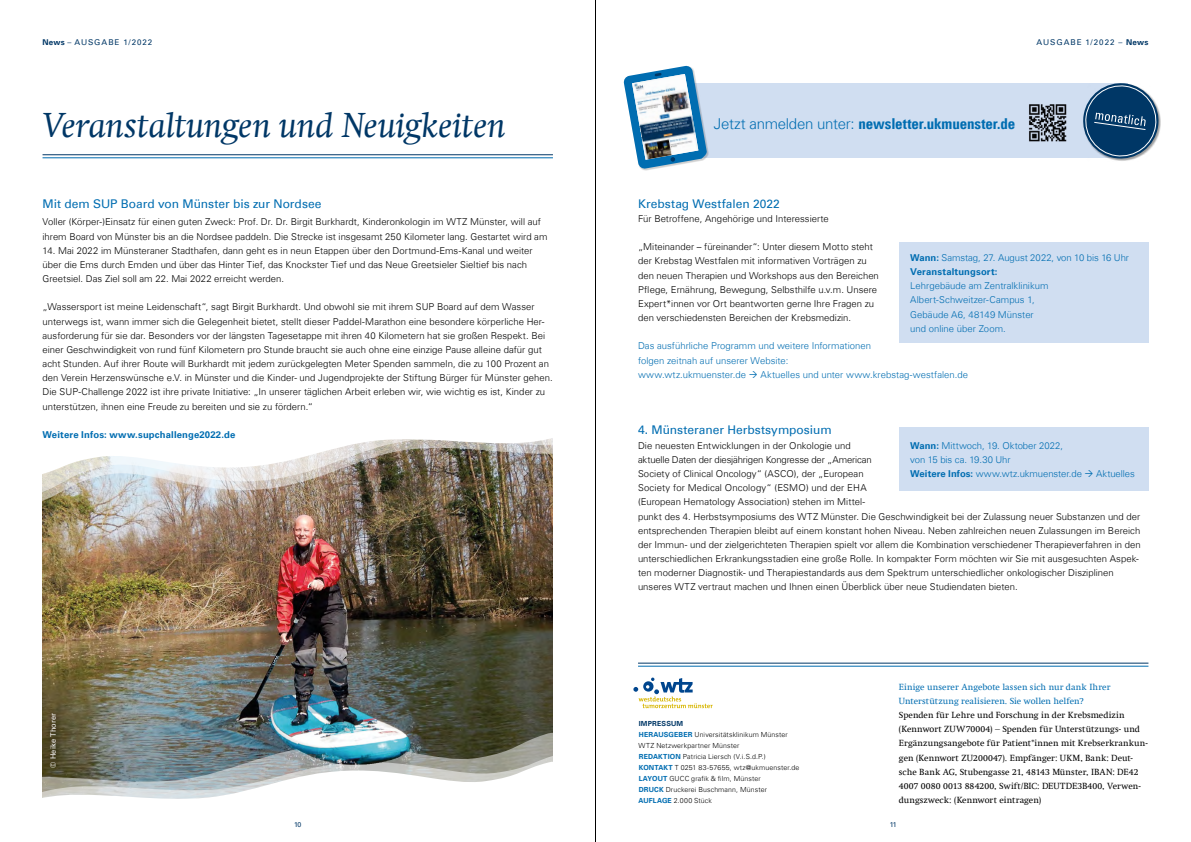
<style>
.page{position:relative;width:1191px;height:842px;background:#fff}
.page>*{position:absolute;margin:0;border:0;box-sizing:border-box;transform-origin:0 0}
.t1{font:italic 35px "Swift Com";letter-spacing:-.01em;color:#003766}
.t2{font:15px "Univers Com 67 Bold Cond";letter-spacing:-.005em;color:#006db1}
.t3{font:12px "Univers Com 55 Roman";color:#006db1}
.t4{font:300 9.5px/14.2px "Univers Com 45";color:#000}
.t5{font:300 9.5px/14.2px "Univers Com 45";color:#006db1}
.t6{font:700 9.5px "Univers Com 65";letter-spacing:.015em;color:#006db1}
.t7{font:9px/14.2px "Swift Com";letter-spacing:.01em;color:#000}
.t8{font:9px/14.2px "Swift Com";letter-spacing:.005em;color:#006db1}
.t9{font:8px "Univers Com 55 Roman";letter-spacing:.12em;color:#003766}
.t10{font:7.5px "Univers Com 55 Roman";letter-spacing:.02em;color:#fff}
.t11{font:300 7px/11.1px "Univers Com 45";letter-spacing:.015em;color:#000}
.t12{font:700 7px "Univers Com 65";letter-spacing:.025em;color:#003766}
.t13{font:7px "Univers Com 55 Roman";color:#003766}
.s1{font-family:"Univers Com 65";font-weight:700}
.s2{font-family:"Univers Com 45";font-weight:300}
.s3{font-family:"Univers Com 65";font-weight:700;color:#006db1}
</style>
<div class="page">
<img style="left:43px;top:513px;width:510px;height:211px">
<img style="left:42px;top:724px;width:511px;height:22px">
<img style="left:42px;top:505px;width:511px;height:8px">
<img style="left:42px;top:483px;width:511px;height:22px">
<svg style="left:42px;top:746px;width:511px;height:9px;background:#686f68"></svg>
<div style="left:45px;top:708px;width:17px;height:65px;background:#000;opacity:.75"></div>
<svg style="left:42px;top:755px;width:511px;height:44px"></svg>
<img style="left:42px;top:438px;width:511px;height:45px">
<img style="left:295px;top:729px;width:115px;height:36px">
<div style="left:899px;top:242px;width:249px;height:101px;background:#d0def1"></div>
<div style="left:899px;top:427px;width:249px;height:64px;background:#d0def1"></div>
<div style="left:638px;top:84px;width:489px;height:74px;background:#d0def1"></div>
<svg style="left:1080px;top:83px;width:81px;height:78px"></svg>
<img style="left:1029px;top:104px;width:38px;height:38px">
<div style="left:624px;top:66px;width:84px;height:104px;background:#000;opacity:.2"></div>
<img style="left:623px;top:65px;width:84px;height:104px">
<hr style="left:43px;top:154px;width:510px;height:1px;background:#003766">
<hr style="left:43px;top:158px;width:510px;height:1px;background:#006db1">
<hr style="left:638px;top:663px;width:510px;height:1px;background:#003766">
<hr style="left:638px;top:666px;width:510px;height:1px;background:#006db1">
<svg style="left:633px;top:677px;width:79px;height:31px"></svg>
<hr style="left:595px;top:0;width:1px;height:842px;background:#000">
<p class="t9" style="left:43px;top:37px;width:111px"><span class="s1">News</span> – AUSGABE 1/2022</p>
<p class="t9" style="left:1036px;top:37px;width:113px">AUSGABE 1/2022 – <span class="s1">News</span></p>
<h1 class="t1" style="left:43px;top:104px;width:465px">Veranstaltungen und Neuigkeiten</h1>
<p class="t3" style="left:43px;top:196px;width:280px">Mit dem SUP Board von Münster bis zur Nordsee</p>
<p class="t4" style="left:43px;top:215px;width:506px">Voller (Körper-)Einsatz für einen guten Zweck: Prof. Dr. Dr. Birgit Burkhardt, Kinderonkologin im WTZ Münster, will auf ihrem Board von Münster bis an die Nordsee paddeln. Die Strecke ist insgesamt 250 Kilometer lang. Gestartet wird am</p>
<p class="t4" style="left:43px;top:243px;width:492px">14. Mai 2022 im Münsteraner Stadthafen, dann geht es in neun Etappen über den Dortmund-Ems-Kanal und weiter über die Ems durch Emden und über das Hinter Tief, das Knockster Tief und das Neue Greetsieler Sieltief bis nach<br>Greetsiel. Das Ziel soll am 22. Mai 2022 erreicht werden.</p>
<p class="t4" style="left:43px;top:300px;width:512px">„Wassersport ist meine Leidenschaft“, sagt Birgit Burkhardt. Und obwohl sie mit ihrem SUP Board auf dem Wasser unterwegs ist, wann immer sich die Gelegenheit bietet, stellt dieser Paddel-Marathon eine besondere körperliche Her&shy;ausforderung für sie dar. Besonders vor der längsten Tagesetappe mit ihren 40 Kilometern hat sie großen Respekt. Bei einer Geschwindigkeit von rund fünf Kilometern pro Stunde braucht sie auch ohne eine einzige Pause alleine dafür gut acht Stunden. Auf ihrer Route will Burkhardt mit jedem zurückgelegten Meter Spenden sammeln, die zu 100 Prozent an den Verein Herzenswünsche e.V. in Münster und die Kinder- und Jugendprojekte der Stiftung Bürger für Münster gehen.<br>Die SUP-Challenge 2022 ist ihre private Initiative: „In unserer täglichen Arbeit erleben wir, wie wichtig es ist, Kinder zu unterstützen, ihnen eine Freude zu bereiten und sie zu fördern.“</p>
<p class="t6" style="left:43px;top:429px;width:194px">Weitere Infos: www.supchallenge2022.de</p>
<p class="t10" style="left:49px;top:767px;width:56px;rotate:-90deg">© Heike Thorer</p>
<h2 class="t2" style="left:714px;top:114px;width:303px"><span class="s2">Jetzt anmelden unter:</span> newsletter.ukmuenster.de</h2>
<p class="t3" style="left:638px;top:196px;width:143px">Krebstag Westfalen 2022</p>
<p class="t4" style="left:638px;top:211px;width:192px">Für Betroffene, Angehörige und Interessierte</p>
<p class="t4" style="left:638px;top:240px;width:242px">„Miteinander – füreinander“: Unter diesem Motto steht der Krebstag Westfalen mit informativen Vorträgen zu den neuen Therapien und Workshops aus den Bereichen Pflege, Ernährung, Bewegung, Selbsthilfe u.v.m. Unsere Expert*innen vor Ort beantworten gerne Ihre Fragen zu den verschiedensten Bereichen der Krebsmedizin.</p>
<p class="t5" style="left:910px;top:250px;width:220px"><span class="s1">Wann:</span> Samstag, 27. August 2022, von 10 bis 16 Uhr</p>
<p class="t6" style="left:910px;top:266px;width:89px">Veranstaltungsort:</p>
<p class="t5" style="left:910px;top:279px;width:140px">Lehrgebäude am Zentralklinikum<br>Albert-Schweitzer-Campus 1,<br>Gebäude A6, 48149 Münster und online über Zoom.</p>
<p class="t5" style="left:638px;top:339px;width:234px">Das ausführliche Programm und weitere Informationen folgen zeitnah auf unserer Website: www.wtz.ukmuenster.de</p>
<p class="t5" style="left:760px;top:367px;width:209px">Aktuelles und unter www.krebstag-westfalen.de</p>
<p class="t3" style="left:638px;top:423px;width:195px">4. Münsteraner Herbstsymposium</p>
<p class="t4" style="left:638px;top:438px;width:504px">Die neuesten Entwicklungen in der Onkologie und<br>aktuelle Daten der diesjährigen Kongresse der „American<br>Society of Clinical Oncology“ (ASCO), der „European<br>Society for Medical Oncology“ (ESMO) und der EHA<br>(European Hematology Association) stehen im Mittel-<br>punkt des 4. Herbstsymposiums des WTZ Münster. Die Geschwindigkeit bei der Zulassung neuer Substanzen und der entsprechenden Therapien bleibt auf einem konstant hohen Niveau. Neben zahlreichen neuen Zulassungen im Bereich der Immun- und der zielgerichteten Therapien spielt vor allem die Kombination verschiedener Therapieverfahren in den unterschiedlichen Erkrankungsstadien eine große Rolle. In kompakter Form möchten wir Sie mit ausgesuchten Aspek&shy;ten moderner Diagnostik- und Therapiestandards aus dem Spektrum unterschiedlicher onkologischer Disziplinen unseres WTZ vertraut machen und Ihnen einen Überblick über neue Studiendaten bieten.</p>
<p class="t5" style="left:910px;top:438px;width:173px"><span class="s1">Wann:</span> Mittwoch, 19. Oktober 2022,<br>von 15 bis ca. 19.30 Uhr<br><span class="s1">Weitere Infos:</span> www.wtz.ukmuenster.de</p>
<p class="t5" style="left:1096px;top:466px;width:40px">Aktuelles</p>
<p class="t12" style="left:639px;top:719px;width:46px">IMPRESSUM</p>
<p class="t11" style="left:638px;top:729px;width:163px"><span class="s3">HERAUSGEBER</span> Universitätsklinikum Münster WTZ Netzwerkpartner Münster<br><span class="s3">REDAKTION</span> Patricia Liersch (V.i.S.d.P.)<br><span class="s3">KONTAKT</span> T 0251 83-57655, wtz@ukmuenster.de <span class="s3">LAYOUT</span> GUCC grafik &amp; film, Münster<br><span class="s3">DRUCK</span> Druckerei Buschmann, Münster <span class="s3">AUFLAGE</span> 2.000 Stück</p>
<p class="t8" style="left:899px;top:679px;width:213px">Einige unserer Angebote lassen sich nur dank Ihrer<br>Unterstützung realisieren. Sie wollen helfen?</p>
<p class="t7" style="left:899px;top:708px;width:250px">Spenden für Lehre und Forschung in der Krebsmedizin (Kennwort ZUW70004) – Spenden für Unterstützungs- und Ergänzungsangebote für Patient*innen mit Krebserkrankun&shy;gen (Kennwort ZU200047). Empfänger: UKM, Bank: Deut&shy;sche Bank AG, Stubengasse 21, 48143 Münster, IBAN: DE42<br>4007 0080 0013 884200, Swift/BIC: DEUTDE3B400, Verwen&shy;dungszweck: (Kennwort eintragen)</p>
<p class="t13" style="left:294px;top:821px;width:9px">10</p>
<p class="t13" style="left:889px;top:821px;width:8px">11</p>
</div>
